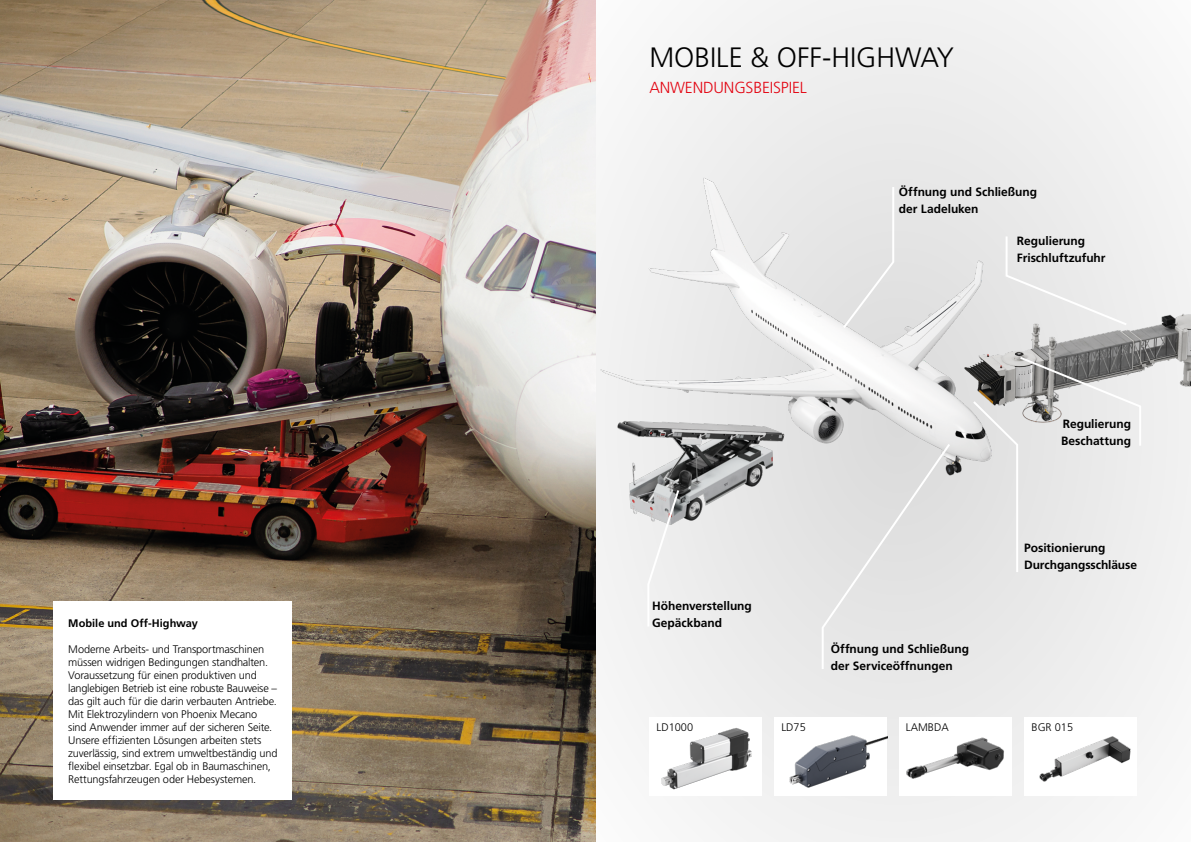
<style>
.page{position:relative;width:1191px;height:842px;background:#fff}
.page>*{position:absolute;margin:0;border:0;box-sizing:border-box;transform-origin:0 0}
.t1{font:300 28px "Frutiger LT Std";color:#000}
.t2{font:300 16px "Frutiger LT Std";letter-spacing:-.01em;color:#e30613}
.t3{font:700 12px/17px "Frutiger LT Std";letter-spacing:-.005em;color:#000}
.t4{font:300 11px/13px "Frutiger LT Std";letter-spacing:-.015em;color:#000}
.t5{font:700 11px "Frutiger LT Std";color:#000}
</style>
<div class="page">
<div style="left:595px;top:0;width:596px;height:842px;background:#f1f1f1"></div>
<img style="left:649px;top:717px;width:113px;height:78px">
<img style="left:0;top:0;width:595px;height:842px">
<img style="left:595px;top:178px;width:596px;height:403px">
<img style="left:899px;top:717px;width:113px;height:78px">
<img style="left:1024px;top:718px;width:113px;height:77px">
<img style="left:774px;top:717px;width:113px;height:78px">
<div style="left:54px;top:601px;width:238px;height:198px;background:#fff"></div>
<div style="left:820px;top:442px;width:132px;height:227px;background:#e2e2e2"></div>
<svg style="left:646px;top:488px;width:35px;height:138px"></svg>
<svg style="left:1004px;top:234px;width:124px;height:93px"></svg>
<div style="left:841px;top:185px;width:54px;height:145px;background:#e4e4e4"></div>
<svg style="left:971px;top:355px;width:171px;height:219px"></svg>
<p class="t5" style="left:68px;top:616px;width:131px">Mobile und Off-Highway</p>
<p class="t4" style="left:68px;top:642px;width:211px">Moderne Arbeits- und Transportmaschinen müssen widrigen Bedingungen standhalten.<br>Voraussetzung für einen produktiven und langlebigen Betrieb ist eine robuste Bauweise – das gilt auch für die darin verbauten Antriebe.<br>Mit Elektrozylindern von Phoenix Mecano sind Anwender immer auf der sicheren Seite.<br>Unsere effizienten Lösungen arbeiten stets zuverlässig, sind extrem umweltbeständig und flexibel einsetzbar. Egal ob in Baumaschinen, Rettungsfahrzeugen oder Hebesystemen.</p>
<h1 class="t1" style="left:649px;top:42px;width:306px">MOBILE &amp; OFF-HIGHWAY</h1>
<h2 class="t2" style="left:649px;top:79px;width:159px">ANWENDUNGSBEISPIEL</h2>
<p class="t3" style="left:899px;top:183px;width:140px">Öffnung und Schließung der Ladeluken</p>
<p class="t3" style="left:1017px;top:233px;width:90px">Regulierung<br>Frischluftzufuhr</p>
<p class="t3" style="left:1061px;top:415px;width:71px">Regulierung<br>Beschattung</p>
<p class="t3" style="left:652px;top:597px;width:101px">Höhenverstellung<br>Gepäckband</p>
<p class="t4" style="left:656px;top:720px;width:38px">LD1000</p>
<p class="t4" style="left:781px;top:720px;width:26px">LD75</p>
<p class="t3" style="left:830px;top:640px;width:140px">Öffnung und Schließung der Serviceöffnungen</p>
<p class="t3" style="left:1024px;top:539px;width:114px">Positionierung<br>Durchgangsschläuse</p>
<p class="t4" style="left:906px;top:720px;width:44px">LAMBDA</p>
<p class="t4" style="left:1031px;top:720px;width:43px">BGR 015</p>
</div>
